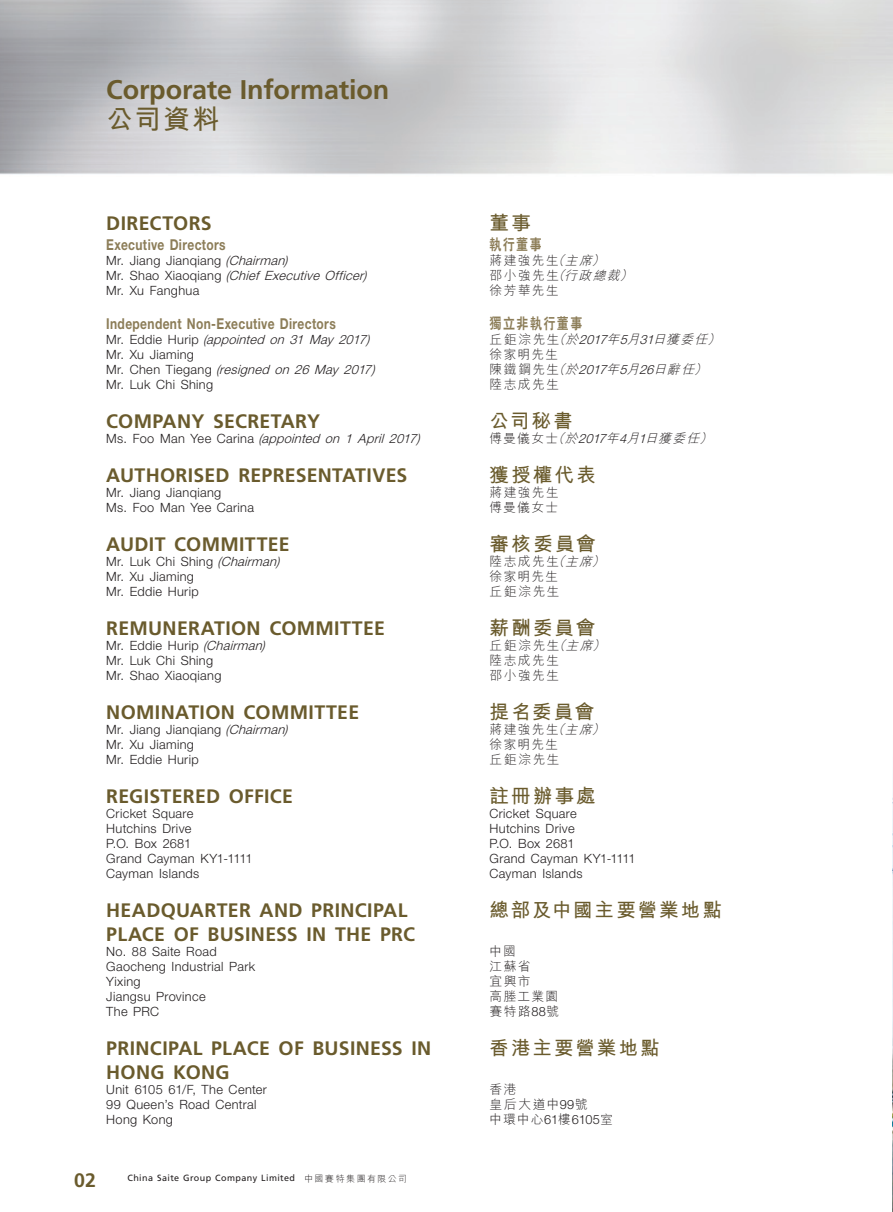
<style>
.page{position:relative;width:893px;height:1212px;background:#fff}
.page>*{position:absolute;margin:0;border:0;box-sizing:border-box;transform-origin:0 0}
.t1{font:700 27px "Frutiger LT Std";letter-spacing:-.005em;color:#6a5b2d}
.t2{font:700 27px "M Hei HK";color:#6a5b2d}
._03_H1{font:700 19.5px/24px "Frutiger LT Std";letter-spacing:.015em;color:#6a5b2d}
._03_H1-2{font:700 19.5px "M Hei HK";letter-spacing:.11em;color:#6a5b2d}
._04___H2{font:700 15px "Helvetica Neue LT Std";letter-spacing:.03em;color:#8c7d58;scale:.8 1}
._04___H2-2{font:800 15px "C Hei 2 HK";letter-spacing:.13em;color:#8c7d58;scale:.8 1}
._01_Body_Text{font:300 12.75px "Helvetica Neue LT Std";letter-spacing:.025em;color:#231f20}
._11_P0{font:300 12.75px "Helvetica Neue LT Std";letter-spacing:.025em;color:#231f20}
._01_Body_Text-2{font:italic 300 12.75px "Helvetica Neue LT Std";color:#231f20}
._11_P0-2{font:300 12.75px "M Hei HK";letter-spacing:.11em;color:#231f20}
._11_P0-3{font:italic 300 12.75px "M Hei HK";color:#231f20}
.t3{font:9px "Frutiger LT Std";letter-spacing:.045em;color:#231f20}
.s1{font-style:italic}
.s2{font-style:normal}
.s3{font-family:"M Hei HK";font-weight:300}
.s4{font-family:"Helvetica Neue LT Std"}
</style>
<div class="page">
<img style="left:892px;top:794px;width:1px;height:418px">
<h1 class="t1" style="left:106px;top:73px;width:285px">Corporate Information</h1>
<h1 class="t2" style="left:106px;top:99px;width:115px">公司資料</h1>
<p class="_03_H1" style="left:106px;top:211px;width:107px">DIRECTORS</p>
<p class="_04___H2" style="left:106px;top:235px;width:151px">Executive Directors</p>
<p class="_01_Body_Text" style="left:106px;top:252px;width:183px">Mr. Jiang Jianqiang <span class="s1">(Chairman)</span></p>
<p class="_01_Body_Text-2" style="left:106px;top:267px;width:262px"><span class="s2">M r . S h a o X i a o q i a n g</span> (Chief Executive Officer)</p>
<p class="_01_Body_Text" style="left:106px;top:282px;width:95px">Mr. Xu Fanghua</p>
<p class="_04___H2" style="left:106px;top:314px;width:288px">Independent Non-Executive Directors</p>
<p class="_01_Body_Text-2" style="left:106px;top:332px;width:265px"><span class="s2">M r . E d d i e H u r i p</span> (appointed on 31 May 2017)</p>
<p class="_01_Body_Text" style="left:106px;top:347px;width:89px">Mr. Xu Jiaming</p>
<p class="_01_Body_Text-2" style="left:106px;top:362px;width:270px"><span class="s2">M r . C h e n T i e g a n g</span> (resigned on 26 May 2017)</p>
<p class="_01_Body_Text" style="left:106px;top:377px;width:108px">Mr. Luk Chi Shing</p>
<p class="_03_H1" style="left:106px;top:409px;width:215px">COMPANY SECRETARY</p>
<p class="_01_Body_Text-2" style="left:106px;top:431px;width:316px"><span class="s2">M s . F o o M a n Ye e C a r i n a</span> (appointed on 1 April 2017)</p>
<p class="_03_H1" style="left:106px;top:463px;width:303px">AUTHORISED REPRESENTATIVES</p>
<p class="_01_Body_Text" style="left:106px;top:485px;width:116px">Mr. Jiang Jianqiang</p>
<p class="_01_Body_Text" style="left:106px;top:500px;width:149px">Ms. Foo Man Yee Carina</p>
<p class="_03_H1" style="left:106px;top:532px;width:185px">AUDIT COMMITTEE</p>
<p class="_01_Body_Text" style="left:106px;top:554px;width:175px">Mr. Luk Chi Shing <span class="s1">(Chairman)</span></p>
<p class="_01_Body_Text" style="left:106px;top:569px;width:89px">Mr. Xu Jiaming</p>
<p class="_01_Body_Text" style="left:106px;top:584px;width:94px">Mr. Eddie Hurip</p>
<p class="_03_H1" style="left:106px;top:616px;width:280px">REMUNERATION COMMITTEE</p>
<p class="_01_Body_Text" style="left:106px;top:638px;width:161px">Mr. Eddie Hurip <span class="s1">(Chairman)</span></p>
<p class="_01_Body_Text" style="left:106px;top:653px;width:108px">Mr. Luk Chi Shing</p>
<p class="_01_Body_Text" style="left:106px;top:668px;width:117px">Mr. Shao Xiaoqiang</p>
<p class="_03_H1" style="left:106px;top:700px;width:254px">NOMINATION COMMITTEE</p>
<p class="_01_Body_Text" style="left:106px;top:722px;width:183px">Mr. Jiang Jianqiang <span class="s1">(Chairman)</span></p>
<p class="_01_Body_Text" style="left:106px;top:737px;width:89px">Mr. Xu Jiaming</p>
<p class="_01_Body_Text" style="left:106px;top:752px;width:94px">Mr. Eddie Hurip</p>
<p class="_03_H1" style="left:106px;top:784px;width:188px">REGISTERED OFFICE</p>
<p class="_11_P0" style="left:106px;top:806px;width:89px">Cricket Square</p>
<p class="_11_P0" style="left:106px;top:821px;width:87px">Hutchins Drive</p>
<p class="_11_P0" style="left:106px;top:836px;width:86px">P.O. Box 2681</p>
<p class="_11_P0" style="left:106px;top:851px;width:148px">Grand Cayman KY1-1111</p>
<p class="_11_P0" style="left:106px;top:866px;width:95px">Cayman Islands</p>
<p class="_03_H1" style="left:106px;top:898px;width:310px">HEADQUARTER AND PRINCIPAL<br>PLACE OF BUSINESS IN THE PRC</p>
<p class="_11_P0" style="left:106px;top:944px;width:112px">No. 88 Saite Road</p>
<p class="_11_P0" style="left:106px;top:959px;width:150px">Gaocheng Industrial Park</p>
<p class="_11_P0" style="left:106px;top:974px;width:36px">Yixing</p>
<p class="_11_P0" style="left:106px;top:989px;width:101px">Jiangsu Province</p>
<p class="_11_P0" style="left:106px;top:1004px;width:54px">The PRC</p>
<p class="_03_H1" style="left:106px;top:1036px;width:326px">PRINCIPAL PLACE OF BUSINESS IN<br>HONG KONG</p>
<p class="_11_P0" style="left:106px;top:1082px;width:162px">Unit 6105 61/F, The Center</p>
<p class="_11_P0" style="left:106px;top:1097px;width:152px">99 Queen’s Road Central</p>
<p class="_11_P0" style="left:106px;top:1112px;width:68px">Hong Kong</p>
<p class="_03_H1" style="left:74px;top:1169px;width:23px">02</p>
<p class="t3" style="left:128px;top:1173px;width:281px">China Saite Group Company Limited <span class="s3">中國賽特集團有限公司</span></p>
<p class="_03_H1-2" style="left:490px;top:209px;width:43px">董事</p>
<p class="_04___H2-2" style="left:490px;top:234px;width:67px">執行董事</p>
<p class="_11_P0-2" style="left:490px;top:251px;width:121px">蔣建強先生<span class="s1">（主席）</span></p>
<p class="_11_P0-3" style="left:490px;top:266px;width:149px"><span class="s2">邵小強先生</span>（行政總裁）</p>
<p class="_11_P0-2" style="left:490px;top:281px;width:71px">徐芳華先生</p>
<p class="_04___H2-2" style="left:490px;top:313px;width:118px">獨立非執行董事</p>
<p class="_11_P0-3" style="left:490px;top:330px;width:236px"><span class="s2">丘鉅淙先生</span>（於<span class="s4">2017</span>年<span class="s4">5</span>月<span class="s4">31</span>日獲委任）</p>
<p class="_11_P0-2" style="left:490px;top:345px;width:70px">徐家明先生</p>
<p class="_11_P0-3" style="left:490px;top:360px;width:223px"><span class="s2">陳鐵鋼先生</span>（於<span class="s4">2017</span>年<span class="s4">5</span>月<span class="s4">26</span>日辭任）</p>
<p class="_11_P0-2" style="left:490px;top:375px;width:71px">陸志成先生</p>
<p class="_03_H1-2" style="left:490px;top:407px;width:85px">公司秘書</p>
<p class="_11_P0-3" style="left:490px;top:429px;width:228px"><span class="s2">傅曼儀女士</span>（於<span class="s4">2017</span>年<span class="s4">4</span>月<span class="s4">1</span>日獲委任）</p>
<p class="_03_H1-2" style="left:490px;top:461px;width:108px">獲授權代表</p>
<p class="_11_P0-2" style="left:490px;top:483px;width:71px">蔣建強先生</p>
<p class="_11_P0-2" style="left:490px;top:498px;width:70px">傅曼儀女士</p>
<p class="_03_H1-2" style="left:490px;top:530px;width:108px">審核委員會</p>
<p class="_11_P0-2" style="left:490px;top:552px;width:121px">陸志成先生<span class="s1">（主席）</span></p>
<p class="_11_P0-2" style="left:490px;top:567px;width:70px">徐家明先生</p>
<p class="_11_P0-2" style="left:490px;top:582px;width:71px">丘鉅淙先生</p>
<p class="_03_H1-2" style="left:490px;top:614px;width:107px">薪酬委員會</p>
<p class="_11_P0-2" style="left:490px;top:636px;width:121px">丘鉅淙先生<span class="s1">（主席）</span></p>
<p class="_11_P0-2" style="left:490px;top:651px;width:71px">陸志成先生</p>
<p class="_11_P0-2" style="left:490px;top:666px;width:71px">邵小強先生</p>
<p class="_03_H1-2" style="left:490px;top:698px;width:106px">提名委員會</p>
<p class="_11_P0-2" style="left:490px;top:720px;width:121px">蔣建強先生<span class="s1">（主席）</span></p>
<p class="_11_P0-2" style="left:490px;top:735px;width:70px">徐家明先生</p>
<p class="_11_P0-2" style="left:490px;top:750px;width:71px">丘鉅淙先生</p>
<p class="_03_H1-2" style="left:490px;top:782px;width:108px">註冊辦事處</p>
<p class="_11_P0" style="left:490px;top:806px;width:89px">Cricket Square</p>
<p class="_11_P0" style="left:490px;top:821px;width:87px">Hutchins Drive</p>
<p class="_11_P0" style="left:490px;top:836px;width:86px">P.O. Box 2681</p>
<p class="_11_P0" style="left:490px;top:851px;width:148px">Grand Cayman KY1-1111</p>
<p class="_11_P0" style="left:490px;top:866px;width:95px">Cayman Islands</p>
<p class="_03_H1-2" style="left:490px;top:896px;width:234px">總部及中國主要營業地點</p>
<p class="_11_P0-2" style="left:490px;top:942px;width:28px">中國</p>
<p class="_11_P0-2" style="left:490px;top:957px;width:43px">江蘇省</p>
<p class="_11_P0-2" style="left:490px;top:972px;width:42px">宜興市</p>
<p class="_11_P0-2" style="left:490px;top:987px;width:70px">高塍工業園</p>
<p class="_11_P0-2" style="left:490px;top:1002px;width:71px">賽特路<span class="s4">88</span>號</p>
<p class="_03_H1-2" style="left:490px;top:1034px;width:172px">香港主要營業地點</p>
<p class="_11_P0-2" style="left:490px;top:1080px;width:29px">香港</p>
<p class="_11_P0-2" style="left:490px;top:1095px;width:100px">皇后大道中<span class="s4">99</span>號</p>
<p class="_11_P0-2" style="left:490px;top:1110px;width:125px">中環中心<span class="s4">61</span>樓<span class="s4">6105</span>室</p>
</div>
